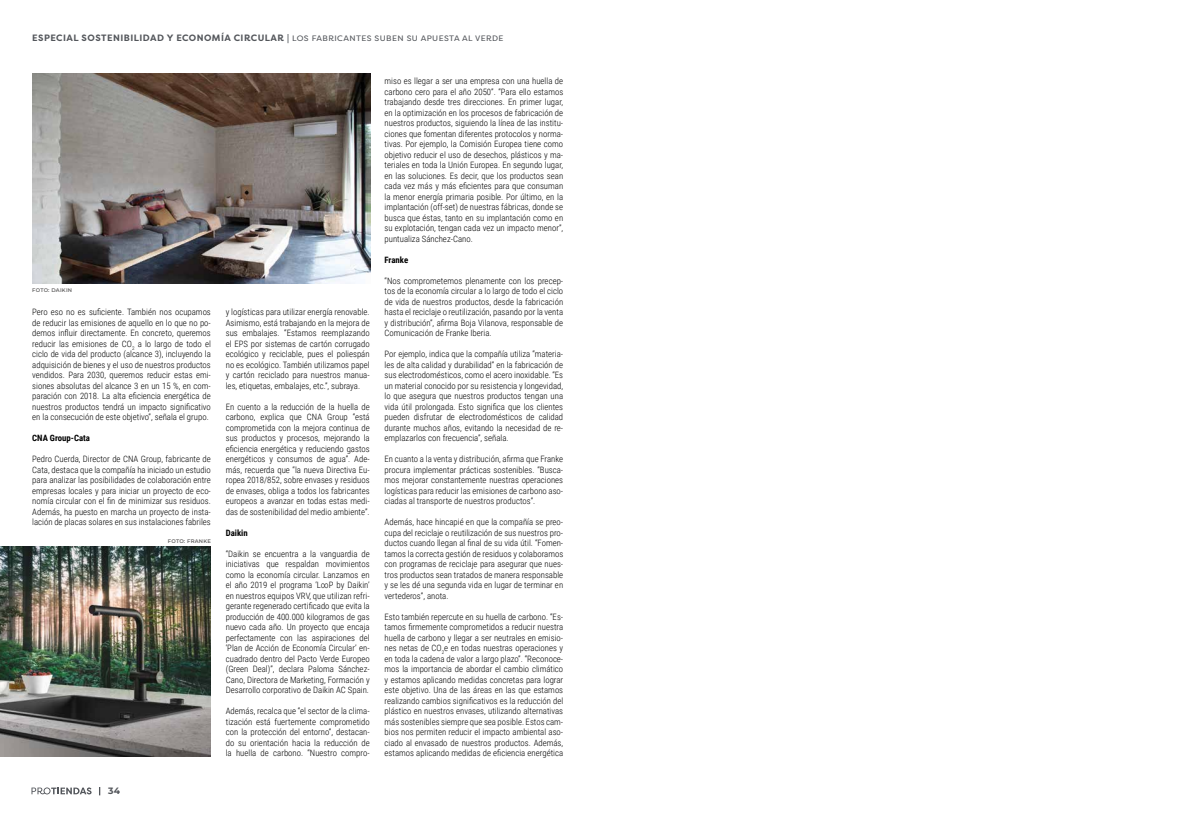
<style>
.page{position:relative;width:1191px;height:819px;background:#fff}
.page>*{position:absolute;margin:0;border:0;box-sizing:border-box;transform-origin:0 0}
.t1{font:700 9.19px "Filson Pro";letter-spacing:.05em;color:#53565b}
.t2{font:700 9.19px "Montserrat";color:#53565b}
.t3{font:300 8.75px/10.5px "Roboto Condensed";color:#000;text-align:justify}
.t4{font:700 8.75px "Roboto Condensed";color:#000}
.t5{font:600 5.25px "Montserrat";letter-spacing:.04em;color:#646363}
.s1{font-weight:400;font-size:7.88px}
</style>
<div class="page">
<svg style="left:32px;top:787px;width:60px;height:7px"></svg>
<img style="left:0;top:546px;width:211px;height:210px">
<img style="left:32px;top:74px;width:338px;height:210px">
<p class="t1" style="left:32px;top:32px;width:473px">ESPECIAL SOSTENIBILIDAD Y ECONOMÍA CIRCULAR | <span class="s1">LOS FABRICANTES SUBEN SU APUESTA AL VERDE</span></p>
<p class="t5" style="left:32px;top:286px;width:41px">FOTO: DAIKIN</p>
<p class="t3" style="left:32px;top:306px;width:180px">Pero eso no es suficiente. También nos ocupamos de reducir las emisiones de aquello en lo que no po&shy;demos influir directamente. En concreto, queremos reducir las emisiones de CO<sub>2</sub> a lo largo de todo el ciclo de vida del producto (alcance 3), incluyendo la adquisición de bienes y el uso de nuestros productos vendidos. Para 2030, queremos reducir estas emi&shy;siones absolutas del alcance 3 en un 15 %, en com&shy;paración con 2018. La alta eficiencia energética de nuestros productos tendrá un impacto significativo en la consecución de este objetivo”, señala el grupo.</p>
<p class="t4" style="left:32px;top:432px;width:59px">CNA Group-Cata</p>
<p class="t3" style="left:32px;top:453px;width:180px">Pedro Cuerda, Director de CNA Group, fabricante de Cata, destaca que la compañía ha iniciado un estudio para analizar las posibilidades de colaboración entre empresas locales y para iniciar un proyecto de eco&shy;nomía circular con el fin de minimizar sus residuos.<br>Además, ha puesto en marcha un proyecto de insta&shy;lación de placas solares en sus instalaciones fabriles</p>
<p class="t5" style="left:168px;top:537px;width:44px">FOTO: FRANKE</p>
<p class="t2" style="left:108px;top:784px;width:13px">34</p>
<p class="t3" style="left:226px;top:306px;width:145px">y logísticas para utilizar energía renovable.<br>Asimismo, está trabajando en la mejora de sus embalajes. “Estamos reemplazando el EPS por sistemas de cartón corrugado ecológico y reciclable, pues el poliespán no es ecológico. También utilizamos papel y cartón reciclado para nuestros manua&shy;les, etiquetas, embalajes, etc.”, subraya.</p>
<p class="t3" style="left:226px;top:401px;width:145px">En cuento a la reducción de la huella de carbono, explica que CNA Group “está comprometida con la mejora continua de sus productos y procesos, mejorando la eficiencia energética y reduciendo gastos energéticos y consumos de agua”. Ade&shy;más, recuerda que “la nueva Directiva Eu&shy;ropea 2018/852, sobre envases y residuos de envases, obliga a todos los fabricantes europeos a avanzar en todas estas medi&shy;das de sostenibilidad del medio ambiente”.</p>
<p class="t4" style="left:226px;top:526px;width:24px">Daikin</p>
<p class="t3" style="left:226px;top:548px;width:145px">“Daikin se encuentra a la vanguardia de iniciativas que respaldan movimientos como la economía circular. Lanzamos en el año 2019 el programa ‘L∞P by Daikin’ en nuestros equipos VRV, que utilizan refri&shy;gerante regenerado certificado que evita la producción de 400.000 kilogramos de gas nuevo cada año. Un proyecto que encaja perfectamente con las aspiraciones del ‘Plan de Acción de Economía Circular’ en&shy;cuadrado dentro del Pacto Verde Europeo (Green Deal)”, declara Paloma Sánchez-Cano, Directora de Marketing, Formación y Desarrollo corporativo de Daikin AC Spain.</p>
<p class="t3" style="left:226px;top:705px;width:145px">Además, recalca que “el sector de la clima&shy;tización está fuertemente comprometido con la protección del entorno”, destacan&shy;do su orientación hacia la reducción de la huella de carbono. “Nuestro compro-</p>
<p class="t3" style="left:384px;top:75px;width:180px">miso es llegar a ser una empresa con una huella de carbono cero para el año 2050”. “Para ello estamos trabajando desde tres direcciones. En primer lugar, en la optimización en los procesos de fabricación de nuestros productos, siguiendo la línea de las institu&shy;ciones que fomentan diferentes protocolos y norma&shy;tivas. Por ejemplo, la Comisión Europea tiene como objetivo reducir el uso de desechos, plásticos y ma&shy;teriales en toda la Unión Europea. En segundo lugar, en las soluciones. Es decir, que los productos sean cada vez más y más eficientes para que consuman la menor energía primaria posible. Por último, en la implantación (off-set) de nuestras fábricas, donde se busca que éstas, tanto en su implantación como en su explotación, tengan cada vez un impacto menor”, puntualiza Sánchez-Cano.</p>
<p class="t4" style="left:384px;top:253px;width:25px">Franke</p>
<p class="t3" style="left:384px;top:275px;width:180px">“Nos comprometemos plenamente con los precep&shy;tos de la economía circular a lo largo de todo el ciclo de vida de nuestros productos, desde la fabricación hasta el reciclaje o reutilización, pasando por la venta y distribución”, afirma Boja Vilanova, responsable de Comunicación de Franke Iberia.</p>
<p class="t3" style="left:384px;top:348px;width:180px">Por ejemplo, indica que la compañía utiliza “materia&shy;les de alta calidad y durabilidad” en la fabricación de sus electrodomésticos, como el acero inoxidable. “Es un material conocido por su resistencia y longevidad, lo que asegura que nuestros productos tengan una vida útil prolongada. Esto significa que los clientes pueden disfrutar de electrodomésticos de calidad durante muchos años, evitando la necesidad de re&shy;emplazarlos con frecuencia”, señala.</p>
<p class="t3" style="left:384px;top:453px;width:180px">En cuanto a la venta y distribución, afirma que Franke procura implementar prácticas sostenibles. “Busca&shy;mos mejorar constantemente nuestras operaciones logísticas para reducir las emisiones de carbono aso&shy;ciadas al transporte de nuestros productos”.</p>
<p class="t3" style="left:384px;top:516px;width:180px">Además, hace hincapié en que la compañía se preo&shy;cupa del reciclaje o reutilización de sus nuestros pro&shy;ductos cuando llegan al final de su vida útil. “Fomen&shy;tamos la correcta gestión de residuos y colaboramos con programas de reciclaje para asegurar que nues&shy;tros productos sean tratados de manera responsable y se les dé una segunda vida en lugar de terminar en vertederos”, anota.</p>
<p class="t3" style="left:384px;top:611px;width:180px">Esto también repercute en su huella de carbono. “Es&shy;tamos firmemente comprometidos a reducir nuestra huella de carbono y llegar a ser neutrales en emisio&shy;nes netas de CO<sub>2</sub>e en todas nuestras operaciones y en toda la cadena de valor a largo plazo”. “Reconoce&shy;mos la importancia de abordar el cambio climático y estamos aplicando medidas concretas para lograr este objetivo. Una de las áreas en las que estamos realizando cambios significativos es la reducción del plástico en nuestros envases, utilizando alternativas más sostenibles siempre que sea posible. Estos cam&shy;bios nos permiten reducir el impacto ambiental aso&shy;ciado al envasado de nuestros productos. Además, estamos aplicando medidas de eficiencia energética</p>
</div>
